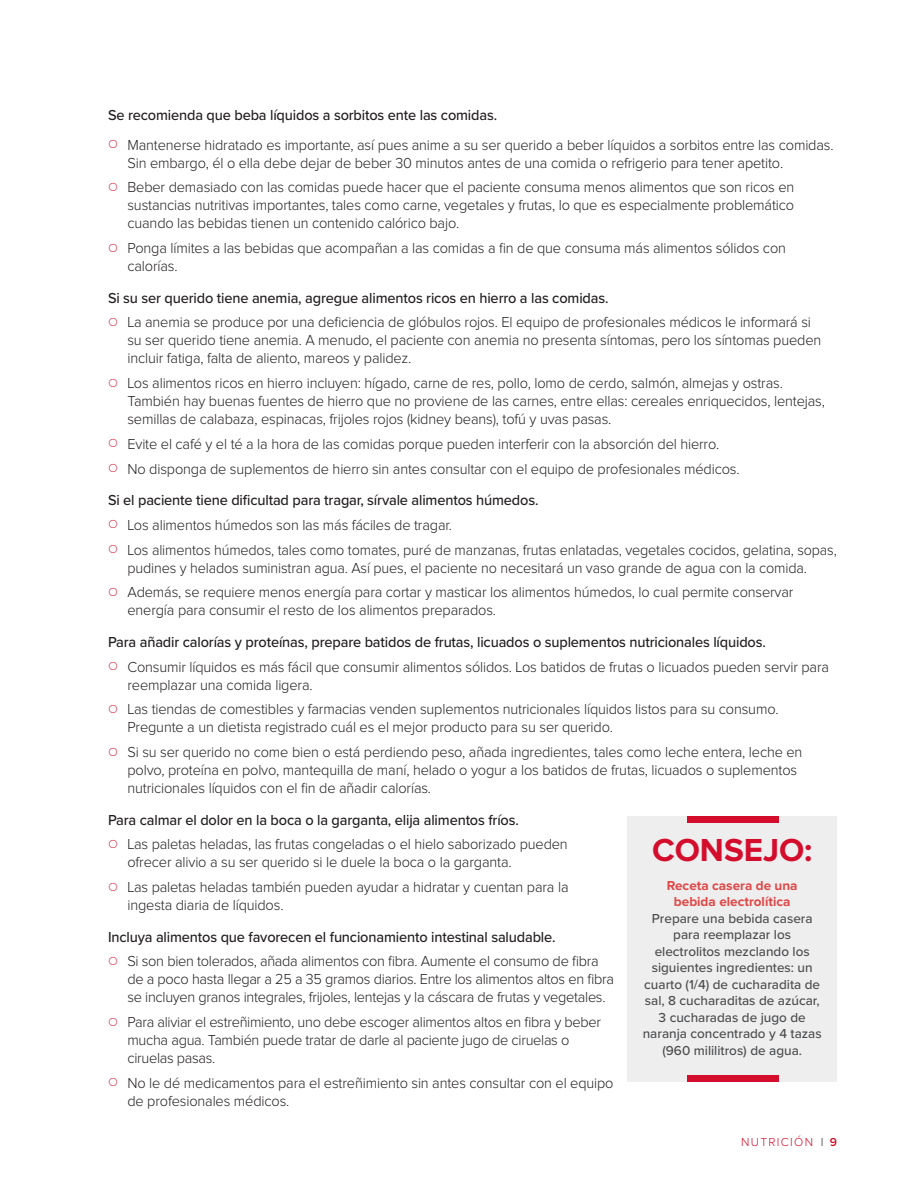
<style>
.page{position:relative;width:918px;height:1188px;background:#fff}
.page>*{position:absolute;margin:0;border:0;box-sizing:border-box;transform-origin:0 0}
.t1{font:700 33px "Proxima Nova";color:#d30d2b}
.t2{font:300 15px/18px "Proxima Nova";letter-spacing:-.01em;color:#231f20}
.Body_text{font:500 15px "Proxima Nova";letter-spacing:-.01em;color:#231f20}
.t3{font:300 15px/18px "Proxima Nova";letter-spacing:-.01em;color:#231f20;scale:.96 1}
.t4{font:500 13.5px/16.5px "Proxima Nova";color:#4b4c4d;text-align:center}
.t5{font:700 13.5px/16.5px "Proxima Nova";color:#e04847;text-align:center}
.t6{font:300 12px "Proxima Nova";letter-spacing:.11em;color:#d30d2b}
.s1{font-weight:600;color:#808285}
.s2{font-weight:600}
</style>
<div class="page">
<div style="left:627px;top:816px;width:210px;height:266px;background:#eeeeef"></div>
<div style="left:688px;top:1075px;width:91px;height:7px;background:#d30d2b"></div>
<div style="left:687px;top:816px;width:92px;height:6px;background:#d30d2b"></div>
<p class="Body_text" style="left:108px;top:104px;width:391px">Se recomienda que beba líquidos a sorbitos ente las comidas.</p>
<p class="t2" style="left:127px;top:136px;width:708px">Mantenerse hidratado es importante, así pues anime a su ser querido a beber líquidos a sorbitos entre las comidas.<br>Sin embargo, él o ella debe dejar de beber 30 minutos antes de una comida o refrigerio para tener apetito.</p>
<p class="t2" style="left:127px;top:179px;width:668px;text-align:justify">Beber demasiado con las comidas puede hacer que el paciente consuma menos alimentos que son ricos en sustancias nutritivas importantes, tales como carne, vegetales y frutas, lo que es especialmente problemático cuando las bebidas tienen un contenido calórico bajo.</p>
<p class="t2" style="left:127px;top:240px;width:660px">Ponga límites a las bebidas que acompañan a las comidas a fin de que consuma más alimentos sólidos con calorías.</p>
<p class="Body_text" style="left:108px;top:287px;width:502px">Si su ser querido tiene anemia, agregue alimentos ricos en hierro a las comidas.</p>
<p class="t2" style="left:127px;top:314px;width:695px">La anemia se produce por una deficiencia de glóbulos rojos. El equipo de profesionales médicos le informará si su ser querido tiene anemia. A menudo, el paciente con anemia no presenta síntomas, pero los síntomas pueden incluir fatiga, falta de aliento, mareos y palidez.</p>
<p class="t2" style="left:127px;top:375px;width:699px">Los alimentos ricos en hierro incluyen: hígado, carne de res, pollo, lomo de cerdo, salmón, almejas y ostras.<br>También hay buenas fuentes de hierro que no proviene de las carnes, entre ellas: cereales enriquecidos, lentejas, semillas de calabaza, espinacas, frijoles rojos (kidney beans), tofú y uvas pasas.</p>
<p class="t2" style="left:127px;top:436px;width:593px">Evite el café y el té a la hora de las comidas porque pueden interferir con la absorción del hierro.</p>
<p class="t2" style="left:127px;top:460px;width:614px">No disponga de suplementos de hierro sin antes consultar con el equipo de profesionales médicos.</p>
<p class="Body_text" style="left:108px;top:489px;width:432px">Si el paciente tiene dificultad para tragar, sírvale alimentos húmedos.</p>
<p class="t2" style="left:127px;top:517px;width:326px">Los alimentos húmedos son las más fáciles de tragar.</p>
<p class="t3" style="left:127px;top:541px;width:741px">Los alimentos húmedos, tales como tomates, puré de manzanas, frutas enlatadas, vegetales cocidos, gelatina, sopas, pudines y helados suministran agua. Así pues, el paciente no necesitará un vaso grande de agua con la comida.</p>
<p class="t2" style="left:127px;top:584px;width:668px">Además, se requiere menos energía para cortar y masticar los alimentos húmedos, lo cual permite conservar energía para consumir el resto de los alimentos preparados.</p>
<p class="Body_text" style="left:108px;top:631px;width:659px">Para añadir calorías y proteínas, prepare batidos de frutas, licuados o suplementos nutricionales líquidos.</p>
<p class="t2" style="left:127px;top:658px;width:703px">Consumir líquidos es más fácil que consumir alimentos sólidos. Los batidos de frutas o licuados pueden servir para reemplazar una comida ligera.</p>
<p class="t2" style="left:127px;top:701px;width:653px">Las tiendas de comestibles y farmacias venden suplementos nutricionales líquidos listos para su consumo.<br>Pregunte a un dietista registrado cuál es el mejor producto para su ser querido.</p>
<p class="t2" style="left:127px;top:744px;width:677px">Si su ser querido no come bien o está perdiendo peso, añada ingredientes, tales como leche entera, leche en polvo, proteína en polvo, mantequilla de maní, helado o yogur a los batidos de frutas, licuados o suplementos nutricionales líquidos con el fin de añadir calorías.</p>
<p class="Body_text" style="left:108px;top:809px;width:412px">Para calmar el dolor en la boca o la garganta, elija alimentos fríos.</p>
<p class="t2" style="left:127px;top:836px;width:442px">Las paletas heladas, las frutas congeladas o el hielo saborizado pueden ofrecer alivio a su ser querido si le duele la boca o la garganta.</p>
<p class="t2" style="left:127px;top:879px;width:443px">Las paletas heladas también pueden ayudar a hidratar y cuentan para la ingesta diaria de líquidos.</p>
<p class="Body_text" style="left:108px;top:926px;width:449px">Incluya alimentos que favorecen el funcionamiento intestinal saludable.</p>
<p class="t2" style="left:127px;top:953px;width:488px">Si son bien tolerados, añada alimentos con fibra. Aumente el consumo de fibra de a poco hasta llegar a 25 a 35 gramos diarios. Entre los alimentos altos en fibra se incluyen granos integrales, frijoles, lentejas y la cáscara de frutas y vegetales.</p>
<p class="t2" style="left:127px;top:1014px;width:475px">Para aliviar el estreñimiento, uno debe escoger alimentos altos en fibra y beber mucha agua. También puede tratar de darle al paciente jugo de ciruelas o ciruelas pasas.</p>
<p class="t2" style="left:127px;top:1075px;width:488px">No le dé medicamentos para el estreñimiento sin antes consultar con el equipo de profesionales médicos.</p>
<p class="t1" style="left:652px;top:835px;width:162px">CONSEJO:</p>
<p class="t5" style="left:667px;top:878px;width:132px">Receta casera de una bebida electrolítica</p>
<p class="t4" style="left:643px;top:910px;width:181px">Prepare una bebida casera para reemplazar los electrolitos mezclando los siguientes ingredientes: un cuarto (1/4) de cucharadita de sal, 8 cucharaditas de azúcar,<br>3 cucharadas de jugo de naranja concentrado y 4 tazas (960 mililitros) de agua.</p>
<p class="t6" style="left:741px;top:1137px;width:97px">NUTRICIÓN <span class="s1">l</span> <span class="s2">9</span></p>
</div>
